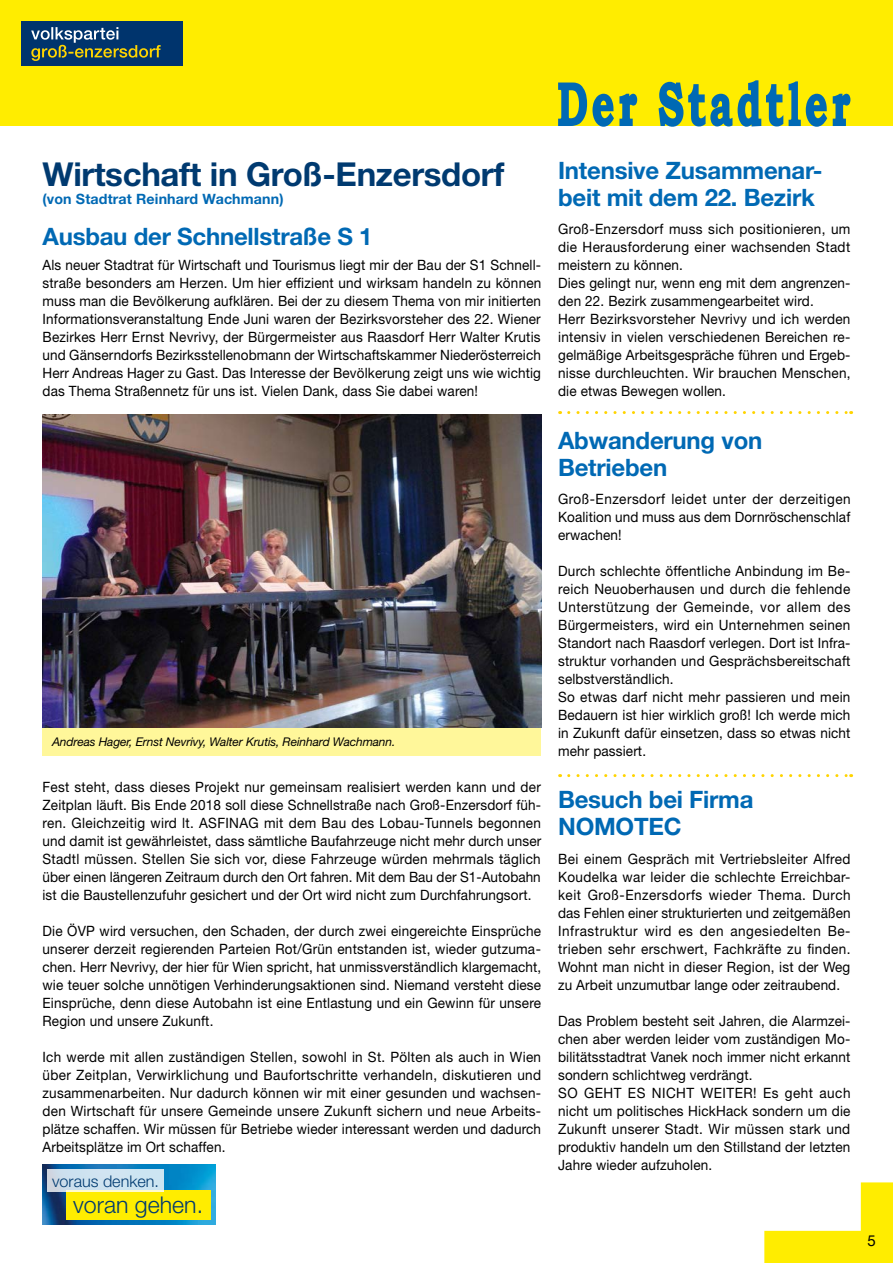
<style>
.page{position:relative;width:893px;height:1263px;background:#fff}
.page>*{position:absolute;margin:0;border:0;box-sizing:border-box;transform-origin:0 0}
.t1{font:700 33px "Helvetica Neue LT Std";letter-spacing:-.01em;color:#003a70}
.t2{font:700 24px/27px "Helvetica Neue LT Std";letter-spacing:-.01em;color:#0069b4}
.t3{font:300 23.1px "Helvetica Neue";color:#003a70}
.t4{font:300 16.2px "Helvetica Neue";color:#003a70}
.t5{font:15px "Helvetica Neue";color:#000}
.t6{font:14.25px/18px "Helvetica Neue LT Std";letter-spacing:.01em;color:#000;text-align:justify;scale:.95 1}
.t7{font:700 14.25px "Helvetica Neue LT Std";letter-spacing:.01em;color:#0069b4}
.t8{font:italic 12px "Helvetica Neue LT Std";letter-spacing:-.01em;color:#000}
</style>
<div class="page">
<div style="left:0;top:0;width:893px;height:126px;background:#ffed00"></div>
<svg style="left:764px;top:1182px;width:129px;height:81px"></svg>
<svg style="left:738px;top:80px;width:45px;height:47px"></svg>
<svg style="left:833px;top:94px;width:17px;height:32px"></svg>
<svg style="left:658px;top:82px;width:74px;height:45px"></svg>
<svg style="left:558px;top:83px;width:79px;height:44px"></svg>
<svg style="left:789px;top:81px;width:38px;height:46px"></svg>
<div style="left:21px;top:21px;width:162px;height:44px;background:#00346d"></div>
<svg style="left:31px;top:27px;width:130px;height:34px"></svg>
<img style="left:43px;top:1165px;width:172px;height:59px">
<div style="left:66px;top:1190px;width:145px;height:29px;background:#ffed00"></div>
<div style="left:47px;top:1169px;width:117px;height:23px;background:linear-gradient(to right,#cedbe8,#cde8f5)"></div>
<div style="left:43px;top:727px;width:498px;height:29px;background:#fff79a"></div>
<img style="left:43px;top:414px;width:498px;height:313px">
<svg style="left:569px;top:774px;width:283px;height:3px"></svg>
<svg style="left:569px;top:411px;width:283px;height:3px"></svg>
<h1 class="t1" style="left:43px;top:153px;width:463px">Wirtschaft in Groß-Enzersdorf</h1>
<p class="t7" style="left:43px;top:190px;width:243px">(von Stadtrat Reinhard Wachmann)</p>
<h2 class="t2" style="left:43px;top:222px;width:331px">Ausbau der Schnellstraße S 1</h2>
<p class="t6" style="left:43px;top:256px;width:527px">Als neuer Stadtrat für Wirtschaft und Tourismus liegt mir der Bau der S1 Schnell&shy;straße besonders am Herzen. Um hier effizient und wirksam handeln zu können muss man die Bevölkerung aufklären. Bei der zu diesem Thema von mir initierten Informationsveranstaltung Ende Juni waren der Bezirksvorsteher des 22. Wiener Bezirkes Herr Ernst Nevrivy, der Bürgermeister aus Raasdorf Herr Walter Krutis und Gänserndorfs Bezirksstellenobmann der Wirtschaftskammer Niederösterreich Herr Andreas Hager zu Gast. Das Interesse der Bevölkerung zeigt uns wie wichtig das Thema Straßennetz für uns ist. Vielen Dank, dass Sie dabei waren!</p>
<p class="t8" style="left:52px;top:735px;width:345px">Andreas Hager, Ernst Nevrivy, Walter Krutis, Reinhard Wachmann.</p>
<p class="t6" style="left:43px;top:778px;width:527px">Fest steht, dass dieses Projekt nur gemeinsam realisiert werden kann und der Zeitplan läuft. Bis Ende 2018 soll diese Schnellstraße nach Groß-Enzersdorf füh&shy;ren. Gleichzeitig wird lt. ASFINAG mit dem Bau des Lobau-Tunnels begonnen und damit ist gewährleistet, dass sämtliche Baufahrzeuge nicht mehr durch unser Stadtl müssen. Stellen Sie sich vor, diese Fahrzeuge würden mehrmals täglich über einen längeren Zeitraum durch den Ort fahren. Mit dem Bau der S1-Autobahn ist die Baustellenzufuhr gesichert und der Ort wird nicht zum Durchfahrungsort.</p>
<p class="t6" style="left:43px;top:922px;width:527px">Die ÖVP wird versuchen, den Schaden, der durch zwei eingereichte Einsprüche unserer derzeit regierenden Parteien Rot/Grün entstanden ist, wieder gutzuma&shy;chen. Herr Nevrivy, der hier für Wien spricht, hat unmissverständlich klargemacht, wie teuer solche unnötigen Verhinderungsaktionen sind. Niemand versteht diese Einsprüche, denn diese Autobahn ist eine Entlastung und ein Gewinn für unsere Region und unsere Zukunft.</p>
<p class="t6" style="left:43px;top:1048px;width:526px">Ich werde mit allen zuständigen Stellen, sowohl in St. Pölten als auch in Wien über Zeitplan, Verwirklichung und Baufortschritte verhandeln, diskutieren und zusammenarbeiten. Nur dadurch können wir mit einer gesunden und wachsen&shy;den Wirtschaft für unsere Gemeinde unsere Zukunft sichern und neue Arbeits&shy;plätze schaffen. Wir müssen für Betriebe wieder interessant werden und dadurch Arbeitsplätze im Ort schaffen.</p>
<p class="t4" style="left:52px;top:1171px;width:108px">voraus denken.</p>
<h3 class="t3" style="left:73px;top:1191px;width:131px">voran gehen.</h3>
<h2 class="t2" style="left:558px;top:157px;width:266px">Intensive Zusammenar&shy;beit mit dem 22. Bezirk</h2>
<p class="t6" style="left:558px;top:220px;width:309px;text-align:left">Groß-Enzersdorf muss sich positionieren, um die Herausforderung einer wachsenden Stadt meistern zu können.<br>Dies gelingt nur, wenn eng mit dem angrenzen&shy;den 22. Bezirk zusammengearbeitet wird.<br>Herr Bezirksvorsteher Nevrivy und ich werden intensiv in vielen verschiedenen Bereichen re&shy;gelmäßige Arbeitsgespräche führen und Ergeb&shy;nisse durchleuchten. Wir brauchen Menschen, die etwas Bewegen wollen.</p>
<h2 class="t2" style="left:558px;top:427px;width:206px">Abwanderung von<br>Betrieben</h2>
<p class="t6" style="left:558px;top:490px;width:309px">Groß-Enzersdorf leidet unter der derzeitigen Koalition und muss aus dem Dornröschenschlaf erwachen!</p>
<p class="t6" style="left:558px;top:562px;width:309px;text-align:left">Durch schlechte öffentliche Anbindung im Be&shy;reich Neuoberhausen und durch die fehlende Unterstützung der Gemeinde, vor allem des Bürgermeisters, wird ein Unternehmen seinen Standort nach Raasdorf verlegen. Dort ist Infra&shy;struktur vorhanden und Gesprächsbereitschaft selbstverständlich.<br>So etwas darf nicht mehr passieren und mein Bedauern ist hier wirklich groß! Ich werde mich in Zukunft dafür einsetzen, dass so etwas nicht mehr passiert.</p>
<h2 class="t2" style="left:558px;top:786px;width:197px">Besuch bei Firma<br>NOMOTEC</h2>
<p class="t6" style="left:558px;top:850px;width:309px">Bei einem Gespräch mit Vertriebsleiter Alfred Koudelka war leider die schlechte Erreichbar&shy;keit Groß-Enzersdorfs wieder Thema. Durch das Fehlen einer strukturierten und zeitgemäßen Infrastruktur wird es den angesiedelten Be&shy;trieben sehr erschwert, Fachkräfte zu finden.<br>Wohnt man nicht in dieser Region, ist der Weg zu Arbeit unzumutbar lange oder zeitraubend.</p>
<p class="t6" style="left:558px;top:1012px;width:309px;text-align:left">Das Problem besteht seit Jahren, die Alarmzei&shy;chen aber werden leider vom zuständigen Mo&shy;bilitätsstadtrat Vanek noch immer nicht erkannt sondern schlichtweg verdrängt.<br>SO GEHT ES NICHT WEITER! Es geht auch nicht um politisches HickHack sondern um die Zukunft unserer Stadt. Wir müssen stark und produktiv handeln um den Stillstand der letzten Jahre wieder aufzuholen.</p>
<p class="t5" style="left:868px;top:1228px;width:10px">5</p>
</div>
